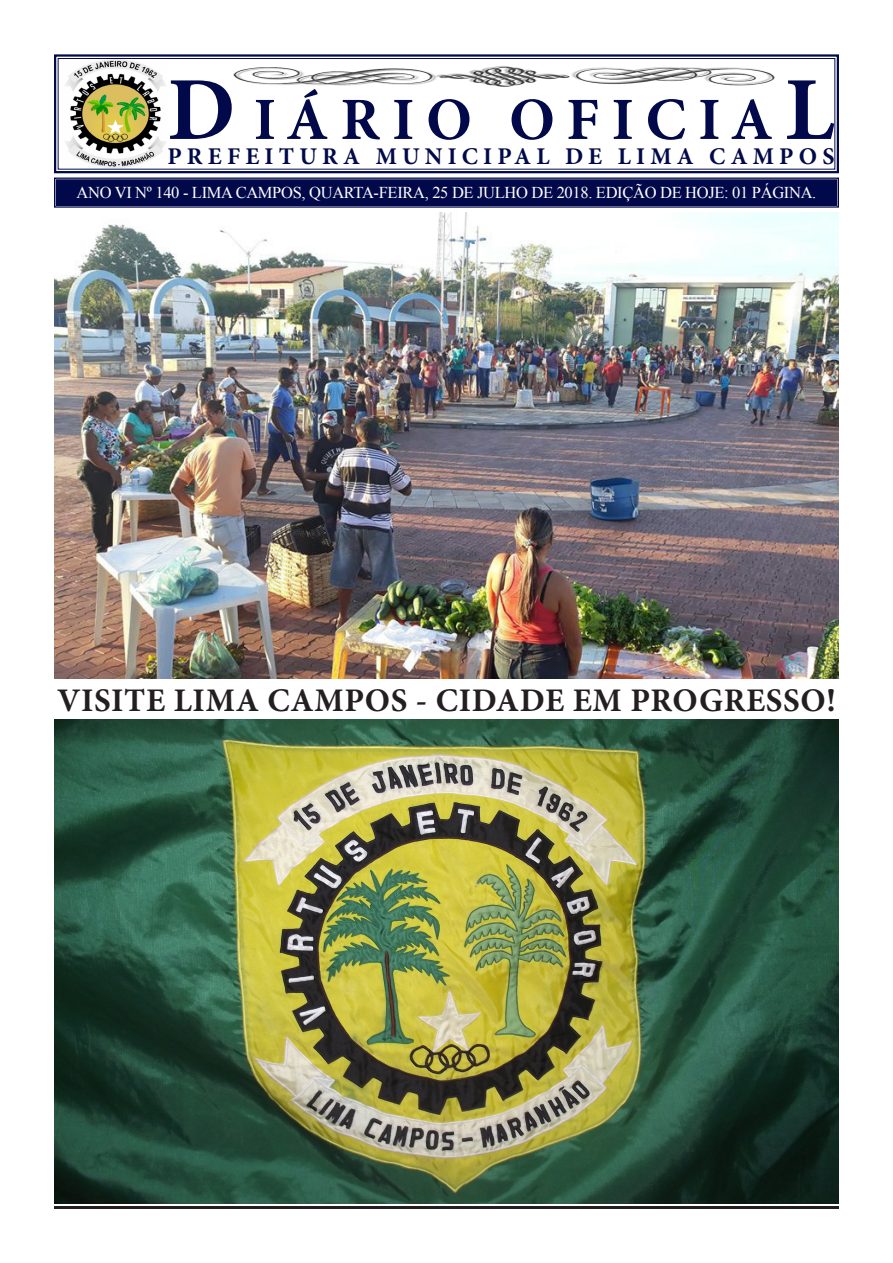
<style>
.page{position:relative;width:893px;height:1263px;background:#fff}
.page>*{position:absolute;margin:0;border:0;box-sizing:border-box;transform-origin:0 0}
.t1{font:700 60px "Minion Pro";letter-spacing:.19em;color:#01094a}
.t2{font:700 33px "Minion Pro";letter-spacing:.02em;color:#231f20}
.t3{font:700 24px "Minion Pro";letter-spacing:.215em;color:#01094a}
.t4{font:16.5px "Times New Roman";letter-spacing:-.02em;color:#fff}
.s1{font-size:90px}
</style>
<div class="page">
<svg style="left:54px;top:54px;width:785px;height:120px"></svg>
<div style="left:58px;top:58px;width:777px;height:112px;border:1px solid #01094a"></div>
<svg style="left:54px;top:177px;width:785px;height:31px;background:#111855"></svg>
<div style="left:56px;top:179px;width:781px;height:27px;border:1px solid #01094a"></div>
<div style="left:57px;top:181px;width:779px;height:23px;border:1px solid #01094a"></div>
<hr style="left:54px;top:1206px;width:785px;height:3px;background:#231f20">
<img style="left:230px;top:66px;width:550px;height:21px">
<img style="left:64px;top:60px;width:102px;height:108px">
<img style="left:54px;top:720px;width:785px;height:483px">
<img style="left:54px;top:213px;width:785px;height:465px">
<p class="t1" style="left:167px;top:77px;width:669px"><span class="s1">D</span>IÁRIO OFICIA<span class="s1">L</span></p>
<p class="t3" style="left:168px;top:140px;width:668px">PREFEITURA MUNICIPAL DE LIMA CAMPOS</p>
<p class="t4" style="left:77px;top:181px;width:741px">ANO VI Nº 140 - LIMA CAMPOS, QUARTA-FEIRA, 25 DE JULHO DE 2018. EDIÇÃO DE HOJE: 01 PÁGINA.</p>
<p class="t2" style="left:57px;top:677px;width:780px">VISITE LIMA CAMPOS - CIDADE EM PROGRESSO!</p>
</div>
